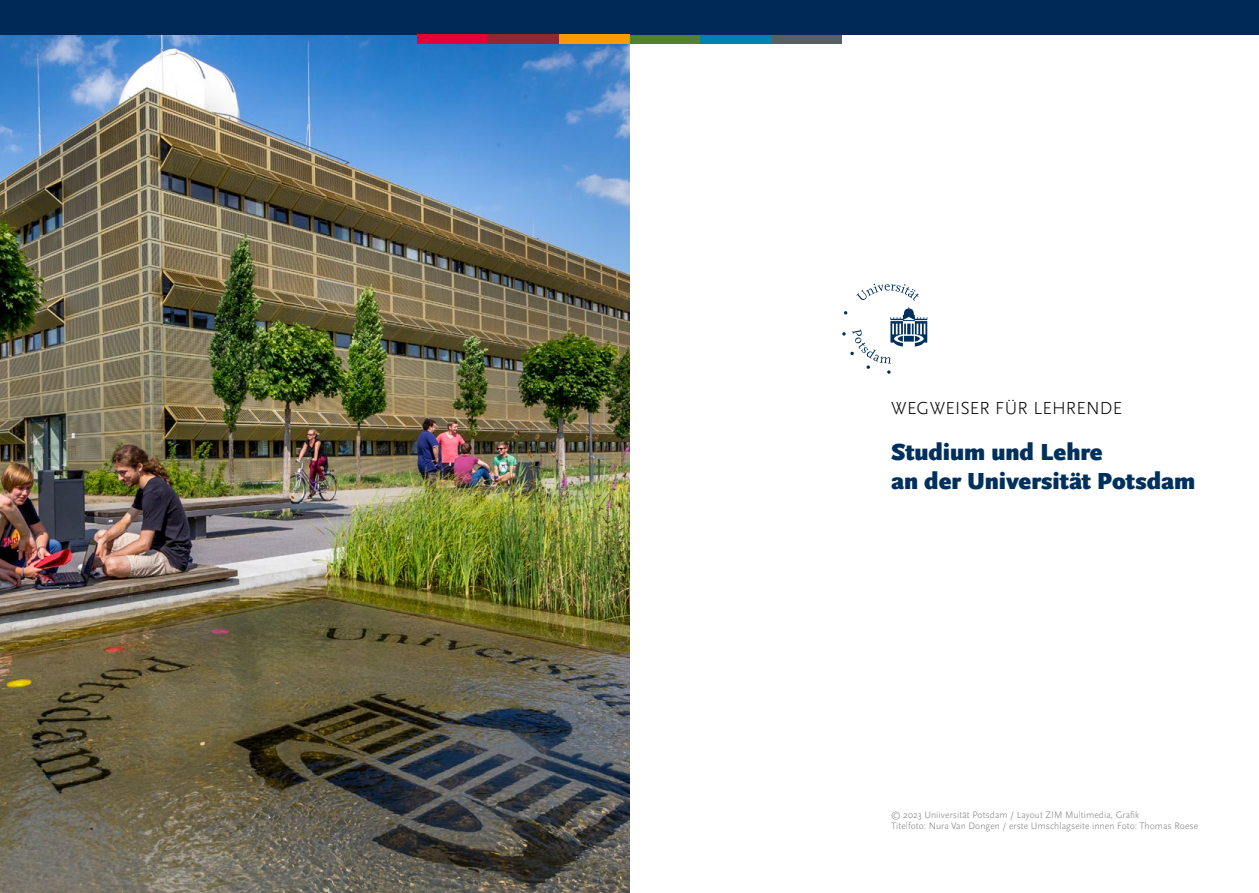
<style>
.page{position:relative;width:1259px;height:893px;background:#fff}
.page>*{position:absolute;margin:0;border:0;box-sizing:border-box;transform-origin:0 0}
.t1{font:900 24.3px/29.1px "Scala Sans Pro";letter-spacing:-.005em;color:#00305d}
.t2{font:300 18.15px "Scala Sans Pro";letter-spacing:.005em;color:#000}
.t3{font:300 9.75px/11.7px "Scala Sans Pro";letter-spacing:.005em;color:#7c7b7b}
</style>
<div class="page">
<div style="left:629px;top:34px;width:71px;height:9px;background:#52822f"></div>
<div style="left:700px;top:34px;width:71px;height:9px;background:#0080b5"></div>
<div style="left:771px;top:34px;width:71px;height:9px;background:#5a5f62"></div>
<img style="left:0;top:34px;width:629px;height:859px">
<svg style="left:856px;top:284px;width:62px;height:16px"></svg>
<svg style="left:842px;top:307px;width:85px;height:67px"></svg>
<div style="left:0;top:0;width:1259px;height:34px;background:#002856"></div>
<div style="left:417px;top:34px;width:71px;height:9px;background:#e4003a"></div>
<div style="left:488px;top:34px;width:70px;height:9px;background:#8b2939"></div>
<div style="left:558px;top:34px;width:71px;height:9px;background:#f59c00"></div>
<h2 class="t2" style="left:891px;top:398px;width:233px">WEGWEISER FÜR LEHRENDE</h2>
<h1 class="t1" style="left:891px;top:437px;width:305px">Studium und Lehre<br>an der Universität Potsdam</h1>
<p class="t3" style="left:891px;top:808px;width:308px">© 2023 Uniiversität Potsdam / Layout ZIM Multimedia, Grafik<br>Titelfoto: Nura Van Dongen / erste Umschlagseite innen Foto: Thomas Roese</p>
</div>
